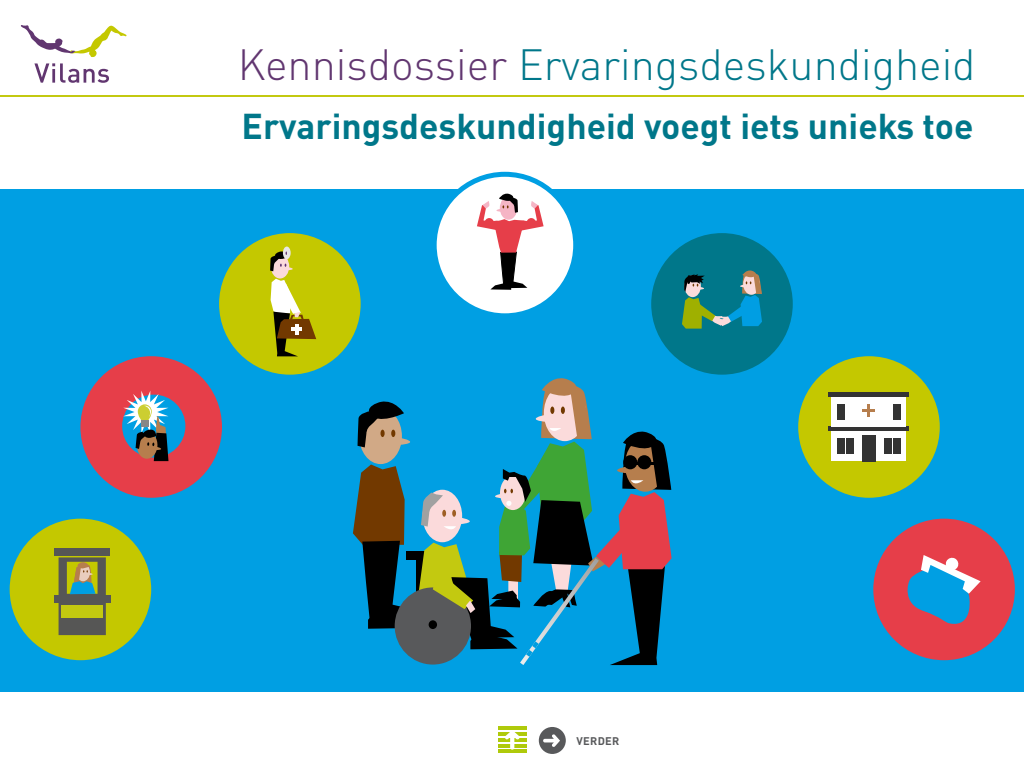
<style>
.page{position:relative;width:1024px;height:768px;background:#fff}
.page>*{position:absolute;margin:0;border:0;box-sizing:border-box;transform-origin:0 0}
.t1{font:300 43.2px "DINOT";color:#00778a}
.t2{font:700 35.5px "DINOT";color:#00778a}
.t3{font:700 11px "DINOT";letter-spacing:.03em;color:#58595b}
.s1{color:#613670}
</style>
<div class="page">
<hr style="left:498px;top:744px;width:29px;height:3px;background:#afca0b">
<hr style="left:498px;top:750px;width:29px;height:3px;background:#afca0b">
<hr style="left:498px;top:738px;width:29px;height:4px;background:#afca0b">
<hr style="left:498px;top:732px;width:29px;height:4px;background:#afca0b">
<hr style="left:498px;top:727px;width:29px;height:3px;background:#afca0b">
<svg style="left:505px;top:732px;width:15px;height:18px"></svg>
<div style="left:0;top:189px;width:1024px;height:503px;background:#009fe3"></div>
<div style="left:873px;top:519px;width:142px;height:141px;background:#e63e49;border-radius:50%"></div>
<svg style="left:907px;top:555px;width:74px;height:69px"></svg>
<div style="left:798px;top:356px;width:142px;height:142px;background:#c4c800;border-radius:50%"></div>
<div style="left:832px;top:429px;width:74px;height:32px;background:#fff"></div>
<div style="left:862px;top:435px;width:14px;height:26px;background:#333"></div>
<div style="left:847px;top:438px;width:7px;height:16px;background:#333"></div>
<div style="left:837px;top:438px;width:7px;height:16px;background:#333"></div>
<div style="left:894px;top:438px;width:7px;height:16px;background:#333"></div>
<hr style="left:829px;top:426px;width:80px;height:4px;background:#333">
<div style="left:832px;top:395px;width:74px;height:32px;background:#fff"></div>
<div style="left:837px;top:404px;width:7px;height:16px;background:#333"></div>
<div style="left:894px;top:404px;width:7px;height:16px;background:#333"></div>
<svg style="left:863px;top:404px;width:12px;height:12px"></svg>
<div style="left:884px;top:438px;width:8px;height:16px;background:#333"></div>
<hr style="left:829px;top:392px;width:80px;height:4px;background:#333">
<div style="left:80px;top:356px;width:142px;height:142px;background:#e63e49;border-radius:50%"></div>
<div style="left:122px;top:395px;width:63px;height:63px;background:#009fe3;border-radius:50%"></div>
<svg style="left:123px;top:391px;width:45px;height:70px"></svg>
<div style="left:651px;top:233px;width:142px;height:142px;background:#00778a;border-radius:50%"></div>
<svg style="left:682px;top:270px;width:80px;height:59px"></svg>
<div style="left:219px;top:233px;width:142px;height:142px;background:#c4c800;border-radius:50%"></div>
<div style="left:271px;top:254px;width:18px;height:25px;background:#fbdadb;border-radius:50%"></div>
<svg style="left:283px;top:247px;width:8px;height:12px"></svg>
<svg style="left:270px;top:250px;width:23px;height:21px"></svg>
<svg style="left:271px;top:279px;width:45px;height:77px"></svg>
<svg style="left:34px;top:63px;width:75px;height:20px"></svg>
<svg style="left:21px;top:25px;width:106px;height:32px"></svg>
<svg style="left:538px;top:726px;width:29px;height:29px"></svg>
<div style="left:537px;top:725px;width:31px;height:31px;border:2px solid #fff;border-radius:50%"></div>
<svg style="left:543px;top:734px;width:17px;height:13px"></svg>
<hr style="left:0;top:95px;width:1024px;height:2px;background:#c3c910">
<div style="left:10px;top:519px;width:141px;height:141px;background:#c4c800;border-radius:50%"></div>
<div style="left:54px;top:548px;width:56px;height:7px;background:#565655"></div>
<div style="left:54px;top:595px;width:57px;height:7px;background:#565655"></div>
<svg style="left:59px;top:557px;width:47px;height:78px"></svg>
<div style="left:434px;top:174px;width:142px;height:142px;background:#fff;border-radius:50%"></div>
<div style="left:432px;top:172px;width:146px;height:146px;border:5px solid #009fe3;border-radius:50%"></div>
<svg style="left:477px;top:193px;width:67px;height:97px"></svg>
<svg style="left:353px;top:378px;width:319px;height:287px"></svg>
<p class="t1" style="left:238px;top:38px;width:739px"><span class="s1">Kennisdossier</span> Ervaringsdeskundigheid</p>
<p class="t2" style="left:242px;top:103px;width:734px">Ervaringsdeskundigheid voegt iets unieks toe</p>
<p class="t3" style="left:576px;top:734px;width:44px">VERDER</p>
</div>
